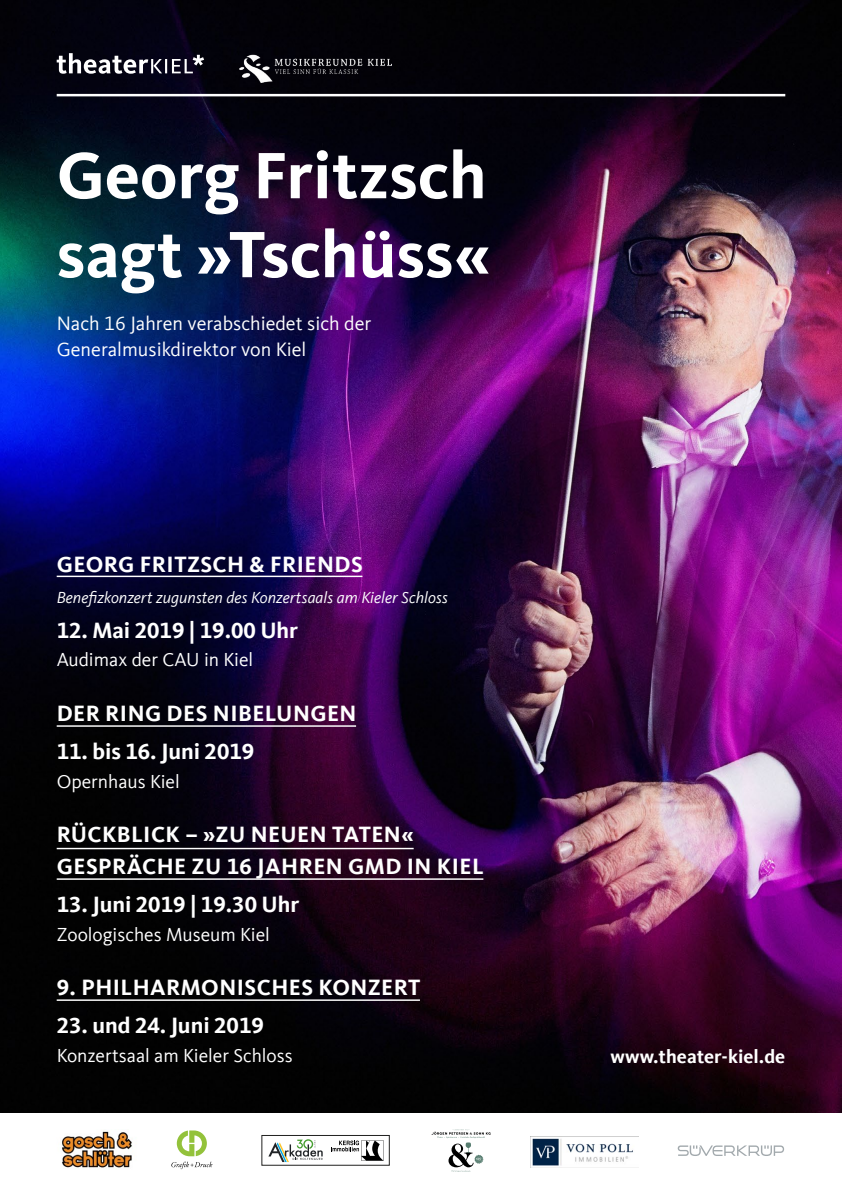
<style>
.page{position:relative;width:842px;height:1192px;background:#fff}
.page>*{position:absolute;margin:0;border:0;box-sizing:border-box;transform-origin:0 0}
.t1{font:700 67.85px/79px "Kievit Offc";color:#fff}
.t2{font:700 22.8px/32px "Kievit Offc";letter-spacing:.02em;color:#fff}
.t3{font:700 22.8px "Kievit Offc";color:#fff}
.t4{font:20px/26.5px "Kievit Offc";color:#fff}
.t5{font:19.4px "Kievit Offc";color:#fff}
.t6{font:700 19.4px "Kievit Offc";color:#fff}
.t7{font:italic 16.5px "Kievit Offc";color:#fff}
</style>
<div class="page">
<img style="left:0;top:0;width:842px;height:1113px">
<svg style="left:177px;top:1130px;width:30px;height:26px"></svg>
<svg style="left:171px;top:1162px;width:41px;height:7px"></svg>
<img style="left:62px;top:1131px;width:70px;height:37px">
<svg style="left:431px;top:1129px;width:60px;height:43px"></svg>
<svg style="left:678px;top:1145px;width:106px;height:11px"></svg>
<svg style="left:57px;top:53px;width:147px;height:21px"></svg>
<img style="left:240px;top:55px;width:152px;height:27px">
<hr style="left:57px;top:94px;width:728px;height:2px;background:#fff">
<hr style="left:57px;top:576px;width:305px;height:1px;background:#fff">
<hr style="left:57px;top:725px;width:299px;height:2px;background:#fff">
<hr style="left:57px;top:848px;width:357px;height:1px;background:#fff">
<hr style="left:57px;top:878px;width:426px;height:2px;background:#fff">
<hr style="left:57px;top:999px;width:363px;height:2px;background:#fff">
<img style="left:530px;top:1137px;width:108px;height:31px">
<svg style="left:268px;top:1139px;width:55px;height:23px"></svg>
<svg style="left:331px;top:1140px;width:53px;height:21px"></svg>
<div style="left:262px;top:1135px;width:127px;height:30px;border:1px solid #212120"></div>
<h1 class="t1" style="left:57px;top:136px;width:435px">Georg Fritzsch sagt »Tschüss«</h1>
<p class="t4" style="left:57px;top:310px;width:316px">Nach 16 Jahren verabschiedet sich der<br>Generalmusikdirektor von Kiel</p>
<p class="t2" style="left:57px;top:548px;width:308px">GEORG FRITZSCH &amp; FRIENDS</p>
<p class="t7" style="left:57px;top:588px;width:393px">Benefizkonzert zugunsten des Konzertsaals am Kieler Schloss</p>
<p class="t3" style="left:57px;top:617px;width:243px">12. Mai 2019 | 19.00 Uhr</p>
<p class="t5" style="left:57px;top:649px;width:198px">Audimax der CAU in Kiel</p>
<p class="t2" style="left:57px;top:698px;width:301px">DER RING DES NIBELUNGEN</p>
<p class="t3" style="left:57px;top:738px;width:199px">11. bis 16. Juni 2019</p>
<p class="t5" style="left:57px;top:770px;width:125px">Opernhaus Kiel</p>
<p class="t2" style="left:57px;top:819px;width:429px">RÜCKBLICK – »ZU NEUEN TATEN«<br>GESPRÄCHE ZU 16 JAHREN GMD IN KIEL</p>
<p class="t3" style="left:57px;top:891px;width:244px">13. Juni 2019 | 19.30 Uhr</p>
<p class="t5" style="left:57px;top:923px;width:215px">Zoologisches Museum Kiel</p>
<p class="t2" style="left:57px;top:972px;width:365px">9. PHILHARMONISCHES KONZERT</p>
<p class="t3" style="left:57px;top:1012px;width:209px">23. und 24. Juni 2019</p>
<p class="t5" style="left:57px;top:1044px;width:237px">Konzertsaal am Kieler Schloss</p>
<p class="t6" style="left:611px;top:1045px;width:176px">www.theater-kiel.de</p>
</div>
